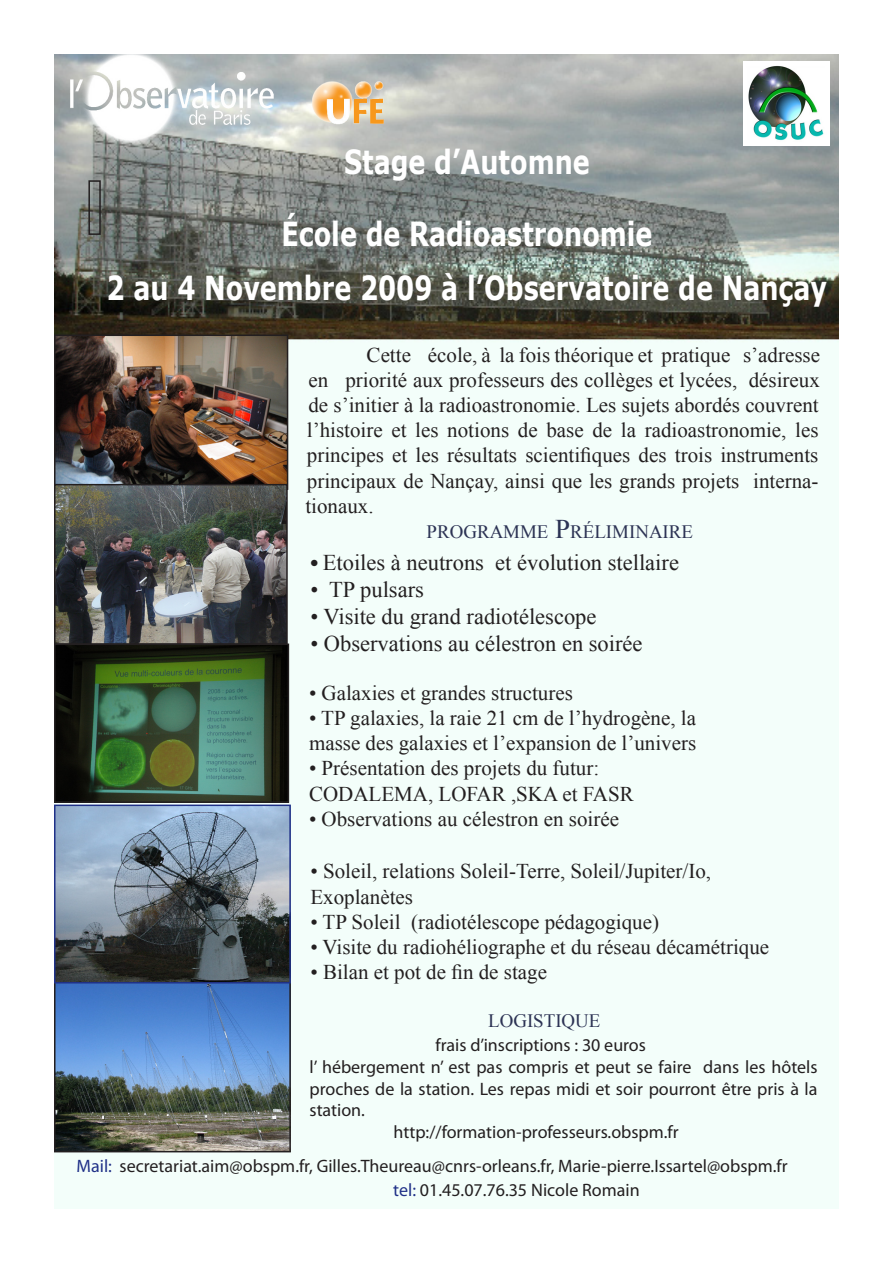
<style>
.page{position:relative;width:893px;height:1263px;background:#fff}
.page>*{position:absolute;margin:0;border:0;box-sizing:border-box;transform-origin:0 0}
.t1{font:700 33.15px/72px "Verdana";color:#fff;text-align:center;scale:.77 1}
.t2{font:22.5px "Times New Roman";color:#231f20}
.t3{font:21px/25.2px "Times New Roman";color:#231f20}
.t4{font:18.9px "Times New Roman";color:#2c3354}
.t5{font:300 18px/24px "Bell Gothic";color:#231f20}
.s1{font-size:27px}
.s2{font-family:"Times";font-weight:700}
.s3{color:#203188}
</style>
<div class="page">
<img style="left:54px;top:54px;width:785px;height:1155px">
<img style="left:62px;top:54px;width:221px;height:125px">
<img style="left:310px;top:79px;width:79px;height:48px">
<img style="left:57px;top:337px;width:228px;height:147px">
<div style="left:54px;top:334px;width:234px;height:156px;border:2px solid #231f20"></div>
<img style="left:57px;top:983px;width:231px;height:166px">
<div style="left:54px;top:978px;width:237px;height:174px;border:2px solid #231f20"></div>
<img style="left:57px;top:807px;width:231px;height:173px">
<div style="left:54px;top:804px;width:237px;height:179px;border:2px solid #203188"></div>
<img style="left:57px;top:487px;width:229px;height:313px">
<div style="left:54px;top:643px;width:235px;height:160px;border:2px solid #231f20"></div>
<div style="left:54px;top:484px;width:234px;height:161px;border:2px solid #231f20"></div>
<div style="left:88px;top:180px;width:13px;height:55px;border:2px solid #231f20"></div>
<img style="left:743px;top:61px;width:87px;height:85px">
<h1 class="t1" style="left:281px;top:125px;width:483px">Stage d’Automne<br>École de Radioastronomie</h1>
<h1 class="t1" style="left:107px;top:251px;width:937px">2 au 4 Novembre 2009 à l’Observatoire de Nançay</h1>
<p class="t3" style="left:305px;top:342px;width:516px;text-align:justify;text-indent:61px">Cette école, à la fois théorique et pratique s’adresse en priorité aux professeurs des collèges et lycées, désireux de s’initier à la radioastronomie. Les sujets abordés couvrent l’histoire et les notions de base de la radioastronomie, les principes et les résultats scientifiques des trois instruments principaux de Nançay, ainsi que les grands projets interna&shy;tionaux.</p>
<p class="t4" style="left:427px;top:520px;width:268px">PROGRAMME <span class="s1">P</span>RÉLIMINAIRE</p>
<p class="t2" style="left:310px;top:549px;width:370px"><span class="s2">•</span> Etoiles à neutrons et évolution stellaire</p>
<p class="t2" style="left:310px;top:576px;width:115px">• TP pulsars</p>
<p class="t2" style="left:310px;top:603px;width:288px">• Visite du grand radiotélescope</p>
<p class="t2" style="left:310px;top:630px;width:334px">• Observations au célestron en soirée</p>
<p class="t3" style="left:309px;top:680px;width:265px">• Galaxies et grandes structures</p>
<p class="t3" style="left:309px;top:705px;width:389px">• TP galaxies, la raie 21 cm de l’hydrogène, la masse des galaxies et l’expansion de l’univers</p>
<p class="t3" style="left:309px;top:755px;width:326px">• Présentation des projets du futur:<br>CODALEMA, LOFAR ,SKA et FASR</p>
<p class="t3" style="left:309px;top:806px;width:312px">• Observations au célestron en soirée</p>
<p class="t3" style="left:310px;top:858px;width:402px">• Soleil, relations Soleil-Terre, Soleil/Jupiter/Io,<br>Exoplanètes</p>
<p class="t3" style="left:310px;top:909px;width:350px">• TP Soleil (radiotélescope pédagogique)</p>
<p class="t3" style="left:310px;top:934px;width:460px">• Visite du radiohéliographe et du réseau décamétrique</p>
<p class="t3" style="left:310px;top:959px;width:238px">• Bilan et pot de fin de stage</p>
<p class="t4" style="left:488px;top:1010px;width:114px">LOGISTIQUE</p>
<p class="t5" style="left:435px;top:1034px;width:212px">frais d’inscriptions : 30 euros</p>
<p class="t5" style="left:310px;top:1055px;width:509px">l’ hébergement n’ est pas compris et peut se faire dans les hôtels</p>
<p class="t5" style="left:310px;top:1077px;width:509px">proches de la station. Les repas midi et soir pourront être pris à la</p>
<p class="t5" style="left:310px;top:1098px;width:57px">station.</p>
<p class="t5" style="left:393px;top:1120px;width:287px">http://formation-professeurs.obspm.fr</p>
<p class="t5" style="left:393px;top:1154px;width:396px;text-indent:-317px"><span class="s3">Mail:</span> secretariat.aim@obspm.fr, Gilles.Theureau@cnrs-orleans.fr, Marie-pierre.Issartel@obspm.fr <span class="s3">tel:</span> 01.45.07.76.35 Nicole Romain</p>
</div>
